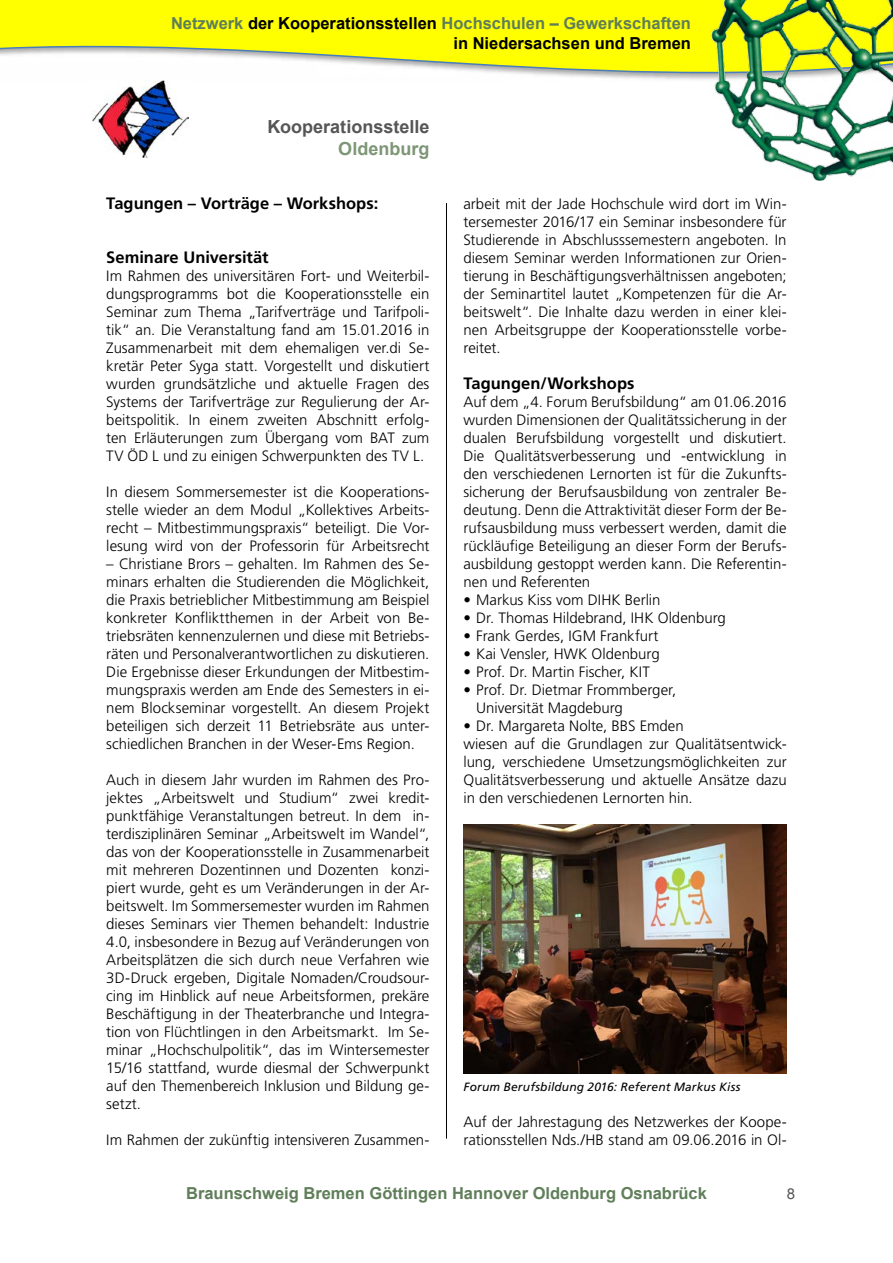
<style>
.page{position:relative;width:893px;height:1263px;background:#fff}
.page>*{position:absolute;margin:0;border:0;box-sizing:border-box;transform-origin:0 0}
.t1{font:700 18px "Arial";color:#565656}
.t2{font:700 18px "Arial";color:#7d9676}
.t3{font:700 16.5px/19.8px "Arial";color:#000;text-align:right}
.t4{font:700 16.5px "Frutiger";color:#000}
.t5{font:700 16.5px "Arial";color:#5f7e59}
.t6{font:300 15px/18px "Frutiger";color:#000;text-align:justify}
.t7{font:15px "Arial";color:#565656}
.t8{font:italic 12px "Frutiger";letter-spacing:.015em;color:#000}
.s1{color:#5f7e59}
</style>
<div class="page">
<svg style="left:0;top:0;width:709px;height:80px;fill:#ff0"></svg>
<img style="left:709px;top:0;width:184px;height:181px">
<hr style="left:446px;top:203px;width:1px;height:935px;background:#000">
<img style="left:463px;top:824px;width:324px;height:249px">
<img style="left:92px;top:80px;width:96px;height:77px">
<p class="t3" style="left:171px;top:13px;width:521px"><span class="s1">Netzwerk</span> der Kooperationsstellen <span class="s1">Hochschulen – Gewerkschaften </span>in Niedersachsen und Bremen</p>
<p class="t1" style="left:268px;top:117px;width:163px">Kooperationsstelle</p>
<p class="t2" style="left:338px;top:138px;width:93px">Oldenburg</p>
<p class="t4" style="left:106px;top:194px;width:273px">Tagungen – Vorträge – Workshops:</p>
<p class="t4" style="left:106px;top:248px;width:164px">Seminare Universität</p>
<p class="t6" style="left:106px;top:267px;width:325px">Im Rahmen des universitären Fort- und Weiterbil&shy;dungsprogramms bot die Kooperationsstelle ein Seminar zum Thema „Tarifverträge und Tarifpoli&shy;tik“ an. Die Veranstaltung fand am 15.01.2016 in Zusammenarbeit mit dem ehemaligen ver.di Se&shy;kretär Peter Syga statt. Vorgestellt und diskutiert wurden grundsätzliche und aktuelle Fragen des Systems der Tarifverträge zur Regulierung der Ar&shy;beitspolitik. In einem zweiten Abschnitt erfolg&shy;ten Erläuterungen zum Übergang vom BAT zum TV ÖD L und zu einigen Schwerpunkten des TV L.</p>
<p class="t6" style="left:106px;top:483px;width:325px">In diesem Sommersemester ist die Kooperations&shy;stelle wieder an dem Modul „Kollektives Arbeits&shy;recht – Mitbestimmungspraxis“ beteiligt. Die Vor&shy;lesung wird von der Professorin für Arbeitsrecht</p>
<p class="t6" style="left:106px;top:555px;width:325px">– Christiane Brors – gehalten. Im Rahmen des Se&shy;minars erhalten die Studierenden die Möglichkeit, die Praxis betrieblicher Mitbestimmung am Beispiel konkreter Konfliktthemen in der Arbeit von Be&shy;triebsräten kennenzulernen und diese mit Betriebs&shy;räten und Personalverantwortlichen zu diskutieren.<br>Die Ergebnisse dieser Erkundungen der Mitbestim&shy;mungspraxis werden am Ende des Semesters in ei&shy;nem Blockseminar vorgestellt. An diesem Projekt beteiligen sich derzeit 11 Betriebsräte aus unter&shy;schiedlichen Branchen in der Weser-Ems Region.</p>
<p class="t6" style="left:106px;top:771px;width:325px">Auch in diesem Jahr wurden im Rahmen des Pro&shy;jektes „Arbeitswelt und Studium“ zwei kredit&shy;punktfähige Veranstaltungen betreut. In dem in&shy;terdisziplinären Seminar „Arbeitswelt im Wandel“, das von der Kooperationsstelle in Zusammenarbeit mit mehreren Dozentinnen und Dozenten konzi&shy;piert wurde, geht es um Veränderungen in der Ar&shy;beitswelt. Im Sommersemester wurden im Rahmen dieses Seminars vier Themen behandelt: Industrie 4.0, insbesondere in Bezug auf Veränderungen von Arbeitsplätzen die sich durch neue Verfahren wie 3D-Druck ergeben, Digitale Nomaden/Croudsour&shy;cing im Hinblick auf neue Arbeitsformen, prekäre Beschäftigung in der Theaterbranche und Integra&shy;tion von Flüchtlingen in den Arbeitsmarkt. Im Se&shy;minar „Hochschulpolitik“, das im Wintersemester 15/16 stattfand, wurde diesmal der Schwerpunkt auf den Themenbereich Inklusion und Bildung ge&shy;setzt.</p>
<p class="t6" style="left:106px;top:1131px;width:325px">Im Rahmen der zukünftig intensiveren Zusammen-</p>
<p class="t6" style="left:463px;top:195px;width:325px">arbeit mit der Jade Hochschule wird dort im Win&shy;tersemester 2016/17 ein Seminar insbesondere für Studierende in Abschlusssemestern angeboten. In diesem Seminar werden Informationen zur Orien&shy;tierung in Beschäftigungsverhältnissen angeboten; der Seminartitel lautet „Kompetenzen für die Ar&shy;beitswelt“. Die Inhalte dazu werden in einer klei&shy;nen Arbeitsgruppe der Kooperationsstelle vorbe&shy;reitet.</p>
<p class="t4" style="left:463px;top:374px;width:173px">Tagungen/Workshops</p>
<p class="t6" style="left:463px;top:393px;width:325px">Auf dem „4. Forum Berufsbildung“ am 01.06.2016 wurden Dimensionen der Qualitätssicherung in der dualen Berufsbildung vorgestellt und diskutiert.<br>Die Qualitätsverbesserung und -entwicklung in den verschiedenen Lernorten ist für die Zukunfts&shy;sicherung der Berufsausbildung von zentraler Be&shy;deutung. Denn die Attraktivität dieser Form der Be&shy;rufsausbildung muss verbessert werden, damit die rückläufige Beteiligung an dieser Form der Berufs&shy;ausbildung gestoppt werden kann. Die Referentin&shy;nen und Referenten</p>
<p class="t6" style="left:463px;top:591px;width:198px">• Markus Kiss vom DIHK Berlin</p>
<p class="t6" style="left:463px;top:609px;width:264px">• Dr. Thomas Hildebrand, IHK Oldenburg</p>
<p class="t6" style="left:463px;top:627px;width:197px">• Frank Gerdes, IGM Frankfurt</p>
<p class="t6" style="left:463px;top:645px;width:198px">• Kai Vensler, HWK Oldenburg</p>
<p class="t6" style="left:463px;top:663px;width:188px">• Prof. Dr. Martin Fischer, KIT</p>
<p class="t6" style="left:476px;top:681px;width:202px;text-indent:-13px">• Prof. Dr. Dietmar Frommberger,<br>Universität Magdeburg</p>
<p class="t6" style="left:463px;top:717px;width:325px;text-align:left">• Dr. Margareta Nolte, BBS Emden<br>wiesen auf die Grundlagen zur Qualitätsentwick&shy;lung, verschiedene Umsetzungsmöglichkeiten zur Qualitätsverbesserung und aktuelle Ansätze dazu in den verschiedenen Lernorten hin.</p>
<p class="t8" style="left:463px;top:1080px;width:278px">Forum Berufsbildung 2016: Referent Markus Kiss</p>
<p class="t6" style="left:463px;top:1113px;width:325px">Auf der Jahrestagung des Netzwerkes der Koope&shy;rationsstellen Nds./HB stand am 09.06.2016 in Ol-</p>
<p class="t5" style="left:186px;top:1184px;width:522px">Braunschweig Bremen Göttingen Hannover Oldenburg Osnabrück</p>
<p class="t7" style="left:787px;top:1186px;width:10px">8</p>
</div>
